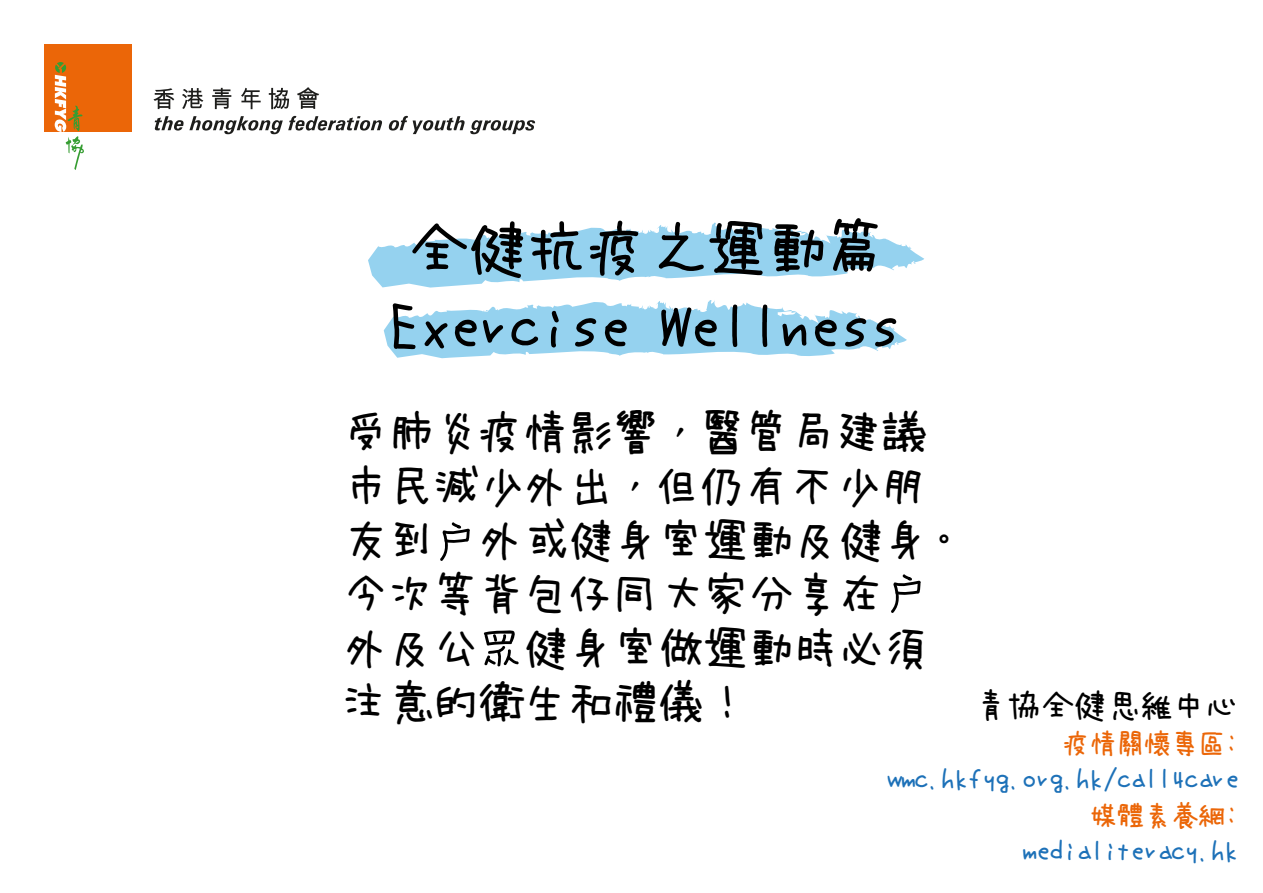
<style>
.page{position:relative;width:1263px;height:893px;background:#fff}
.page>*{position:absolute;margin:0;border:0;box-sizing:border-box;transform-origin:0 0}
.t1{font:60px "aquafont";color:#000}
.t2{font:45px/54px "aquafont";color:#000}
.t3{font:33px "aquafont";color:#000}
.t4{font:27px "aquafont";color:#1d71b8}
.t5{font:27px "aquafont";color:#eb6608}
.s1{font-family:"MHG Reithic THK";font-weight:300;font-size:42px}
.s2{font-family:"Microsoft Ya Hei UI";color:#fff}
</style>
<div class="page">
<svg style="left:483px;top:630px;width:36px;height:37px"></svg>
<svg style="left:368px;top:222px;width:556px;height:66px"></svg>
<svg style="left:384px;top:300px;width:523px;height:58px"></svg>
<svg style="left:440px;top:522px;width:30px;height:39px"></svg>
<svg style="left:891px;top:574px;width:30px;height:39px"></svg>
<div style="left:44px;top:44px;width:87px;height:87px;background:#eb6608"></div>
<svg style="left:153px;top:88px;width:21px;height:21px"></svg>
<svg style="left:182px;top:88px;width:21px;height:21px"></svg>
<svg style="left:212px;top:88px;width:19px;height:21px"></svg>
<svg style="left:241px;top:88px;width:20px;height:21px"></svg>
<svg style="left:269px;top:88px;width:20px;height:21px"></svg>
<svg style="left:297px;top:87px;width:22px;height:22px"></svg>
<svg style="left:55px;top:62px;width:29px;height:108px"></svg>
<svg style="left:155px;top:116px;width:380px;height:18px"></svg>
<h1 class="t1" style="left:408px;top:218px;width:481px">全健抗疫之運動篇</h1>
<h1 class="t1" style="left:390px;top:298px;width:511px">Exercise Wellness</h1>
<p class="t2" style="left:344px;top:405px;width:623px">受肺炎疫情影響<span class="s1">，</span>醫管局建議市民減少外出<span class="s1">，</span>但仍有不少朋友到<span class="s2">戶</span>外或健身室運動及健身<span class="s1">。</span>今次等背包仔同大家分享在<span class="s2">戶</span>外及公眾健身室做運動時必須注意的衛生和禮儀！</p>
<p class="t3" style="left:975px;top:688px;width:265px">青協全健思維中心</p>
<p class="t5" style="left:1063px;top:730px;width:177px">疫情關懷專區:</p>
<p class="t4" style="left:888px;top:766px;width:352px">wmc.hkfyg.org.hk/call4care</p>
<p class="t5" style="left:1090px;top:802px;width:150px">媒體素養網:</p>
<p class="t4" style="left:1023px;top:838px;width:217px">medialiteracy.hk</p>
</div>
